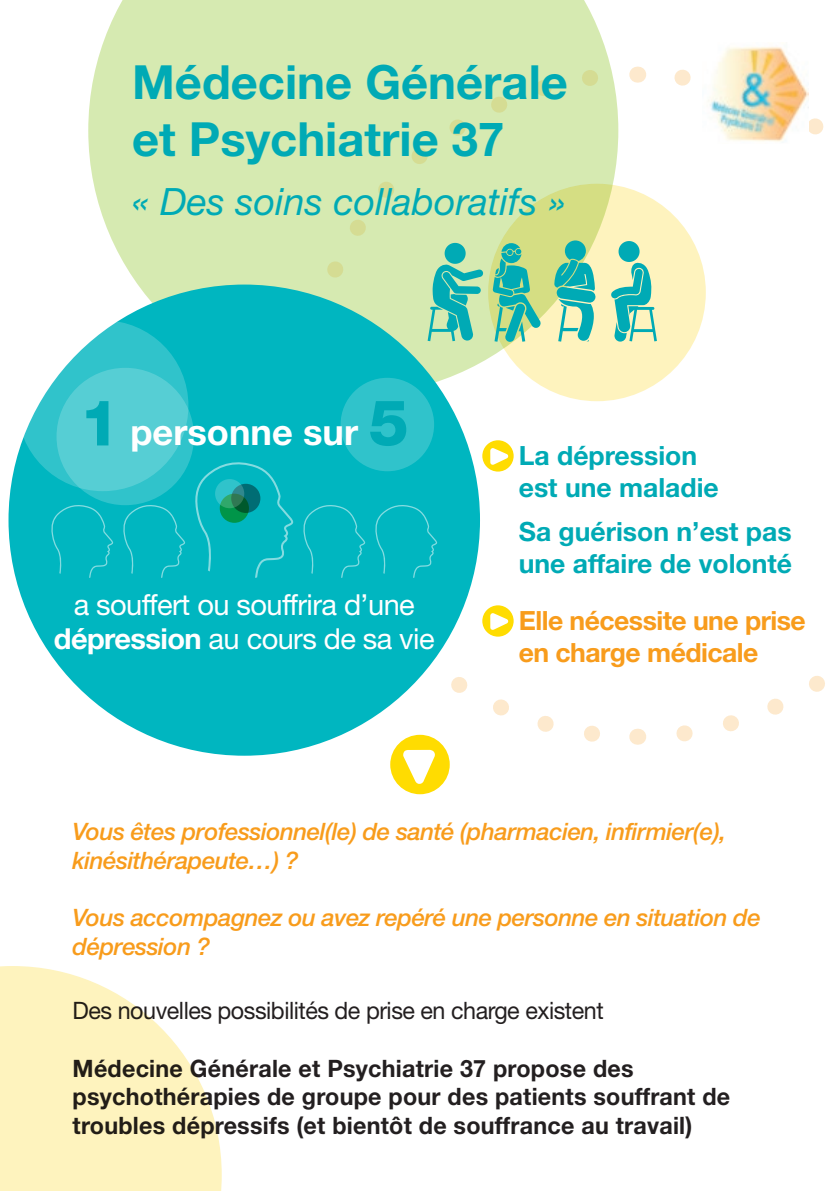
<style>
.page{position:relative;width:840px;height:1191px;background:#fff}
.page>*{position:absolute;margin:0;border:0;box-sizing:border-box;transform-origin:0 0}
.t1{font:700 47.2px/56.6px "Helvetica Neue";color:#00aab5}
.t2{font:italic 37.6px "Helvetica Neue";color:#00aab5}
.t3{font:700 36.2px "Helvetica Neue";color:#fff}
.t4{font:29px/34.8px "Helvetica Neue";letter-spacing:-.02em;color:#fff;text-align:center}
.t5{font:700 26.6px/31.8px "Helvetica Neue";color:#00aab5}
.t6{font:700 26.6px/31.8px "Helvetica Neue";letter-spacing:-.02em;color:#f89c1c}
.t7{font:700 24px/28.8px "Helvetica Neue";letter-spacing:.01em;color:#231f20}
.t8{font:italic 500 24px/28.8px "Helvetica Neue";letter-spacing:-.02em;color:#f89c1c}
.t9{font:24px "Helvetica Neue";letter-spacing:-.02em;color:#231f20}
.s1{font-weight:800;font-size:63.6px;color:#00aab5}
.s2{font-weight:700}
</style>
<div class="page">
<svg style="left:676px;top:676px;width:149px;height:66px"></svg>
<svg style="left:643px;top:68px;width:181px;height:309px"></svg>
<svg style="left:310px;top:435px;width:320px;height:311px"></svg>
<svg style="left:637px;top:67px;width:1px;height:16px"></svg>
<svg style="left:637px;top:728px;width:1px;height:16px"></svg>
<svg style="left:88px;top:0;width:530px;height:395px;background:#d8ebb5"></svg>
<svg style="left:488px;top:184px;width:217px;height:217px;background:#f4eeb0"></svg>
<div style="left:482px;top:440px;width:31px;height:31px;background:#ffdc01;border-radius:50%"></div>
<svg style="left:490px;top:448px;width:18px;height:17px"></svg>
<div style="left:482px;top:605px;width:31px;height:31px;background:#ffdc01;border-radius:50%"></div>
<svg style="left:490px;top:613px;width:18px;height:17px"></svg>
<div style="left:390px;top:735px;width:59px;height:59px;background:#ffdc01;border-radius:50%"></div>
<svg style="left:403px;top:749px;width:32px;height:35px"></svg>
<div style="left:9px;top:284px;width:470px;height:471px;background:#00b6c0;border-radius:50%"></div>
<svg style="left:17px;top:320px;width:171px;height:171px;fill:#30c3cb"></svg>
<svg style="left:56px;top:368px;width:138px;height:137px;background:#4fccd2"></svg>
<div style="left:340px;top:378px;width:94px;height:93px;background:#30c3cb;border-radius:50%"></div>
<svg style="left:195px;top:462px;width:98px;height:116px"></svg>
<svg style="left:122px;top:503px;width:63px;height:75px"></svg>
<svg style="left:375px;top:505px;width:62px;height:73px"></svg>
<svg style="left:51px;top:503px;width:62px;height:75px"></svg>
<svg style="left:303px;top:505px;width:62px;height:73px"></svg>
<div style="left:220px;top:493px;width:29px;height:30px;background:#009549;border-radius:50%"></div>
<svg style="left:231px;top:484px;width:29px;height:29px"></svg>
<svg style="left:215px;top:479px;width:29px;height:29px"></svg>
<svg style="left:492px;top:243px;width:49px;height:99px;background:#78c89d"></svg>
<svg style="left:427px;top:243px;width:56px;height:98px;background:#76cdb2"></svg>
<svg style="left:610px;top:241px;width:46px;height:100px;background:#8dd2b9"></svg>
<svg style="left:554px;top:240px;width:41px;height:102px;background:#6ec8b0"></svg>
<svg style="left:0;top:966px;width:221px;height:225px;fill:#fef3be"></svg>
<img style="left:702px;top:46px;width:106px;height:97px">
<h1 class="t1" style="left:132px;top:53px;width:437px">Médecine Générale et Psychiatrie 37</h1>
<h2 class="t2" style="left:132px;top:179px;width:434px">« Des soins collaboratifs »</h2>
<h3 class="t3" style="left:80px;top:410px;width:330px"><span class="s1">1</span> personne sur <span class="s1">5</span></h3>
<p class="t4" style="left:54px;top:586px;width:382px">a souffert ou souffrira d’une <span class="s2">dépression</span> au cours de sa vie</p>
<p class="t5" style="left:518px;top:439px;width:201px">La dépression est une maladie</p>
<p class="t5" style="left:518px;top:515px;width:274px">Sa guérison n’est pas une affaire de volonté</p>
<p class="t6" style="left:518px;top:604px;width:288px">Elle nécessite une prise en charge médicale</p>
<p class="t8" style="left:73px;top:817px;width:654px">Vous êtes professionnel(le) de santé (pharmacien, infirmier(e), kinésithérapeute…) ?</p>
<p class="t8" style="left:73px;top:903px;width:689px">Vous accompagnez ou avez repéré une personne en situation de dépression ?</p>
<p class="t9" style="left:73px;top:996px;width:532px">Des nouvelles possibilités de prise en charge existent</p>
<p class="t7" style="left:73px;top:1053px;width:658px">Médecine Générale et Psychiatrie 37 propose des psychothérapies de groupe pour des patients souffrant de troubles dépressifs (et bientôt de souffrance au travail)</p>
</div>
